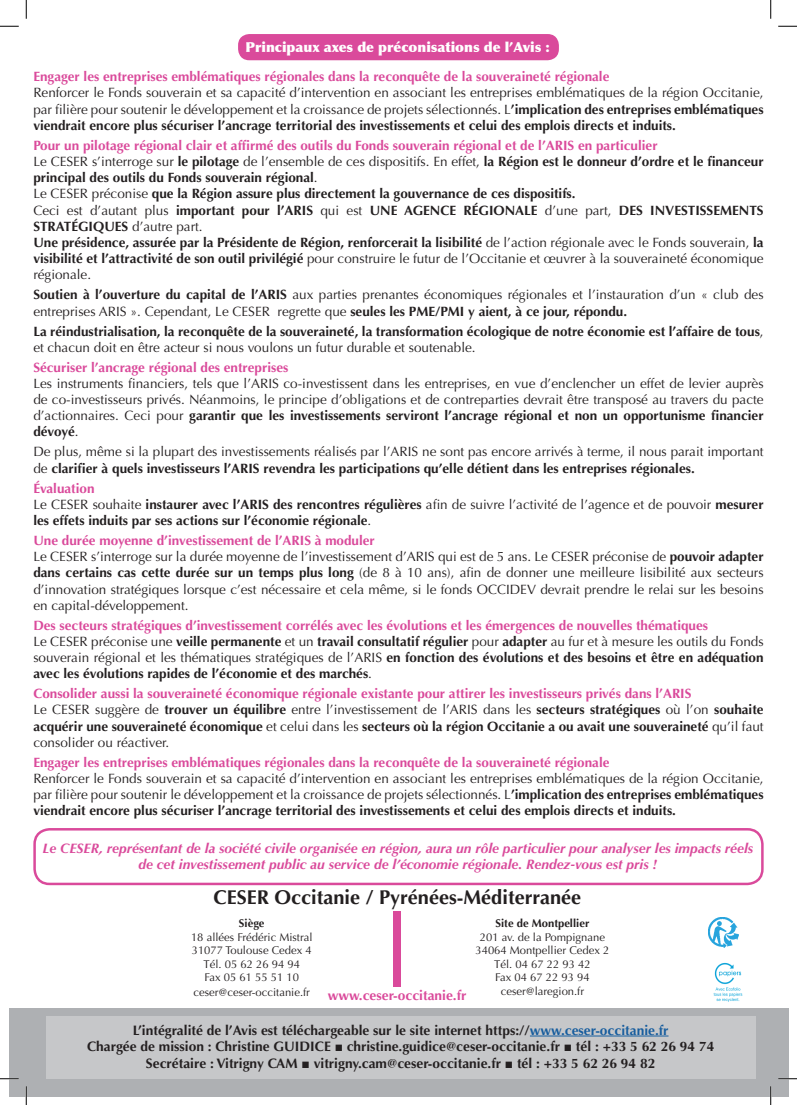
<style>
.page{position:relative;width:797px;height:1105px;background:#fff}
.page>*{position:absolute;margin:0;border:0;box-sizing:border-box;transform-origin:0 0}
.t1{font:700 20px "Optima";color:#231f20}
.t2{font:700 13.75px/16.5px "Optima";color:#231f20;text-align:center}
.t3{font:italic 700 13.75px/16.5px "Optima";color:#da4a9b;text-align:center}
.t4{font:900 13.75px "Optima";color:#fff}
.t5{font:700 13.75px "Optima";color:#da4a9b}
.t6{font:13.5px/16.2px "Optima";color:#231f20;text-align:justify}
.t7{font:700 13.5px/16.2px "Optima";color:#231f20}
.t8{font:700 13.5px "Optima";color:#da4a9b}
.t9{font:11.25px/13.5px "Optima";color:#231f20;text-align:center}
.t10{font:700 11.25px "Optima";color:#231f20}
.s1{font-weight:700}
.s2{color:#da4a9b}
.s3{font-weight:400}
.s4{font-weight:700;color:#da4a9b}
.s5{color:#175d9e}
.s6{font-family:"Arial"}
</style>
<div class="page">
<div style="left:9px;top:1008px;width:779px;height:88px;background:#aeb0b3"></div>
<div style="left:46px;top:1017px;width:709px;height:62px;background:#c6c7c9"></div>
<hr style="left:530px;top:1036px;width:138px;height:1px;background:#175d9e">
<div style="left:393px;top:911px;width:7px;height:77px;background:#da4a9b"></div>
<img style="left:708px;top:918px;width:30px;height:29px">
<img style="left:713px;top:962px;width:30px;height:40px">
<div style="left:33px;top:828px;width:730px;height:57px;border:2px solid #da4a9b;border-radius:15px"></div>
<div style="left:238px;top:34px;width:321px;height:26px;background:#da4a9b;border-radius:11px"></div>
<svg style="left:0;top:25px;width:19px;height:2px"></svg>
<svg style="left:778px;top:25px;width:19px;height:2px"></svg>
<svg style="left:0;top:1078px;width:19px;height:1px"></svg>
<svg style="left:778px;top:1078px;width:19px;height:1px"></svg>
<svg style="left:25px;top:0;width:2px;height:19px"></svg>
<svg style="left:25px;top:1086px;width:2px;height:19px"></svg>
<svg style="left:770px;top:0;width:1px;height:19px"></svg>
<svg style="left:770px;top:1086px;width:1px;height:19px"></svg>
<p class="t4" style="left:245px;top:38px;width:305px">Principaux axes de préconisations de l’Avis :</p>
<p class="t8" style="left:33px;top:69px;width:577px">Engager les entreprises emblématiques régionales dans la reconquête de la souveraineté régionale</p>
<p class="t6" style="left:33px;top:85px;width:731px">Renforcer le Fonds souverain et sa capacité d’intervention en associant les entreprises emblématiques de la région Occitanie, par filière pour soutenir le développement et la croissance de projets sélectionnés. L<span class="s1">’implication des entreprises emblématiques viendrait encore plus sécuriser l’ancrage territorial des investissements et celui des emplois directs et induits.</span></p>
<p class="t7" style="left:33px;top:137px;width:731px"><span class="s2">Pour un pilotage régional clair et affirmé des outils du Fonds souverain régional et de l’ARIS en particulier<br></span><span class="s3">Le CESER s’interroge sur</span> le pilotage <span class="s3">de l’ensemble de ces dispositifs. En effet,</span> la Région est le donneur d’ordre et le financeur principal des outils du Fonds souverain régional<span class="s3">.<br>Le CESER préconise</span> que la Région assure plus directement la gouvernance de ces dispositifs.<br><span class="s3">Ceci est d’autant plus</span> important pour l’ARIS <span class="s3">qui est</span> UNE AGENCE RÉGIONALE <span class="s3">d’une part,</span> DES INVESTISSEMENTS STRATÉGIQUES <span class="s3">d’autre part.<br></span>Une présidence, assurée par la Présidente de Région, renforcerait la lisibilité <span class="s3">de l’action régionale avec le Fonds souverain,</span> la visibilité et l’attractivité de son outil privilégié <span class="s3">pour construire le futur de l’Occitanie et œuvrer à la souveraineté économique régionale.</span></p>
<p class="t6" style="left:33px;top:287px;width:731px"><span class="s1">Soutien à l’ouverture du capital de l’ARIS</span> aux parties prenantes économiques régionales et l’instauration d’un « club des entreprises ARIS ». Cependant, Le CESER regrette que <span class="s1">seules les PME/PMI y aient, à ce jour, répondu.</span></p>
<p class="t7" style="left:33px;top:323px;width:731px">La réindustrialisation, la reconquête de la souveraineté, la transformation écologique de notre économie est l’affaire de tous<span class="s3">, et chacun doit en être acteur si nous voulons un futur durable et soutenable.</span></p>
<p class="t8" style="left:33px;top:359px;width:256px">Sécuriser l’ancrage régional des entreprises</p>
<p class="t6" style="left:33px;top:375px;width:731px">Les instruments financiers, tels que l’ARIS co-investissent dans les entreprises, en vue d’enclencher un effet de levier auprès de co-investisseurs privés. Néanmoins, le principe d’obligations et de contreparties devrait être transposé au travers du pacte d’actionnaires. Ceci pour <span class="s1">garantir que les investissements serviront l’ancrage régional et non un opportunisme financier dévoyé</span>.</p>
<p class="t6" style="left:33px;top:444px;width:731px">De plus, même si la plupart des investissements réalisés par l’ARIS ne sont pas encore arrivés à terme, il nous parait important de <span class="s1">clarifier à quels investisseurs l’ARIS revendra les participations qu’elle détient dans les entreprises régionales.</span></p>
<p class="t7" style="left:33px;top:480px;width:731px"><span class="s2">Évaluation<br></span><span class="s3">Le CESER souhaite</span> instaurer avec l’ARIS des rencontres régulières <span class="s3">afin de suivre l’activité de l’agence et de pouvoir</span> mesurer les effets induits par ses actions sur l’économie régionale<span class="s3">.</span></p>
<p class="t6" style="left:33px;top:532px;width:731px;text-align:left"><span class="s4">Une durée moyenne d’investissement de l’ARIS à moduler<br></span>Le CESER s’interroge sur la durée moyenne de l’investissement d’ARIS qui est de 5 ans. Le CESER préconise de <span class="s1">pouvoir adapter dans certains cas cette durée sur un temps plus long</span> (de 8 à 10 ans), afin de donner une meilleure lisibilité aux secteurs d’innovation stratégiques lorsque c’est nécessaire et cela même, si le fonds OCCIDEV devrait prendre le relai sur les besoins en capital-développement.</p>
<p class="t7" style="left:33px;top:617px;width:731px"><span class="s2">Des secteurs stratégiques d’investissement corrélés avec les évolutions et les émergences de nouvelles thématiques<br></span><span class="s3">Le CESER préconise une</span> veille permanente <span class="s3">et un</span> travail consultatif régulier <span class="s3">pour</span> adapter <span class="s3">au fur et à mesure les outils du Fonds souverain régional et les thématiques stratégiques de l’ARIS</span> en fonction des évolutions et des besoins et être en adéquation avec les évolutions rapides de l’économie et des marchés<span class="s3">.</span></p>
<p class="t7" style="left:33px;top:686px;width:731px"><span class="s2">Consolider aussi la souveraineté économique régionale existante pour attirer les investisseurs privés dans l’ARIS<br></span><span class="s3">Le CESER suggère de</span> trouver un équilibre <span class="s3">entre l’investissement de l’ARIS dans les</span> secteurs stratégiques <span class="s3">où l’on</span> souhaite acquérir une souveraineté économique <span class="s3">et celui dans les</span> secteurs où la région Occitanie a ou avait une souveraineté <span class="s3">qu’il faut consolider ou réactiver.</span></p>
<p class="t8" style="left:33px;top:754px;width:577px">Engager les entreprises emblématiques régionales dans la reconquête de la souveraineté régionale</p>
<p class="t6" style="left:33px;top:770px;width:731px">Renforcer le Fonds souverain et sa capacité d’intervention en associant les entreprises emblématiques de la région Occitanie, par filière pour soutenir le développement et la croissance de projets sélectionnés. L<span class="s1">’implication des entreprises emblématiques viendrait encore plus sécuriser l’ancrage territorial des investissements et celui des emplois directs et induits.</span></p>
<p class="t3" style="left:43px;top:840px;width:712px">Le CESER, représentant de la société civile organisée en région, aura un rôle particulier pour analyser les impacts réels de cet investissement public au service de l’économie régionale. Rendez-vous est pris !</p>
<h1 class="t1" style="left:213px;top:885px;width:369px">CESER Occitanie / Pyrénées-Méditerranée</h1>
<p class="t10" style="left:239px;top:917px;width:27px">Siège</p>
<p class="t9" style="left:191px;top:930px;width:123px">18 allées Frédéric Mistral<br>31077 Toulouse Cedex 4<br>Tél. 05 62 26 94 94<br>Fax 05 61 55 51 10</p>
<p class="t9" style="left:193px;top:986px;width:118px">ceser@ceser-occitanie.fr</p>
<p class="t5" style="left:328px;top:988px;width:140px">www.ceser-occitanie.fr</p>
<p class="t10" style="left:495px;top:917px;width:95px">Site de Montpellier</p>
<p class="t9" style="left:475px;top:930px;width:135px">201 av. de la Pompignane<br>34064 Montpellier Cedex 2<br>Tél. 04 67 22 93 42<br>Fax 04 67 22 93 94 ceser@laregion.fr</p>
<p class="t2" style="left:87px;top:1022px;width:629px">L’intégralité de l’Avis est téléchargeable sur le site internet https://<span class="s5">www.ceser-occitanie.fr<br></span>Chargée de mission : Christine GUIDICE <span class="s6">■</span> christine.guidice@ceser-occitanie.fr <span class="s6">■</span> tél : +33 5 62 26 94 74<br>Secrétaire : Vitrigny CAM <span class="s6">■</span> vitrigny.cam@ceser-occitanie.fr <span class="s6">■</span> tél : +33 5 62 26 94 82</p>
</div>
